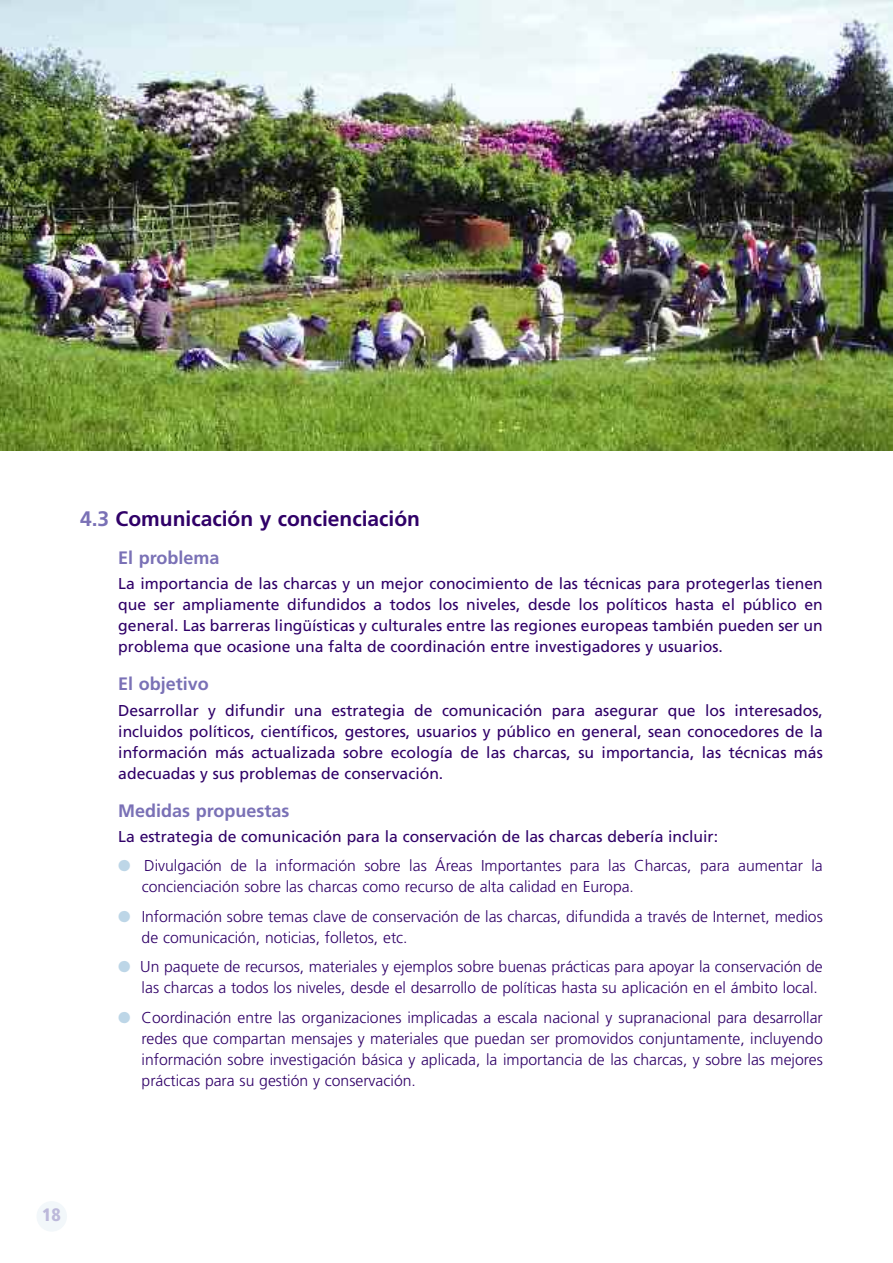
<style>
.page{position:relative;width:893px;height:1263px;background:#fff}
.page>*{position:absolute;margin:0;border:0;box-sizing:border-box;transform-origin:0 0}
.t1{font:700 21px "Frutiger";color:#300068}
.t2{font:700 18px "Frutiger";color:#7a71b6}
.t3{font:900 condensed 18px "Frutiger";color:#bcb8da}
.t4{font:300 15.75px/21px "Frutiger";color:#300068}
.t5{font:15.75px/21px "Frutiger";color:#300068;text-align:justify}
.s1{color:#7a71b6}
.s2{color:#bdd6e7}
</style>
<div class="page">
<img style="left:0;top:0;width:893px;height:451px">
<div style="left:36px;top:1201px;width:31px;height:31px;background:#f2f7fa;border-radius:50%"></div>
<h1 class="t1" style="left:80px;top:510px;width:342px"><span class="s1">4.3</span> Comunicación y concienciación</h1>
<p class="t2" style="left:118px;top:550px;width:103px">El problema</p>
<p class="t5" style="left:118px;top:574px;width:706px">La importancia de las charcas y un mejor conocimiento de las técnicas para protegerlas tienen que ser ampliamente difundidos a todos los niveles, desde los políticos hasta el público en general. Las barreras lingüísticas y culturales entre las regiones europeas también pueden ser un problema que ocasione una falta de coordinación entre investigadores y usuarios.</p>
<p class="t2" style="left:118px;top:677px;width:92px">El objetivo</p>
<p class="t5" style="left:118px;top:701px;width:706px">Desarrollar y difundir una estrategia de comunicación para asegurar que los interesados, incluidos políticos, científicos, gestores, usuarios y público en general, sean conocedores de la información más actualizada sobre ecología de las charcas, su importancia, las técnicas más adecuadas y sus problemas de conservación.</p>
<p class="t2" style="left:118px;top:803px;width:173px">Medidas propuestas</p>
<p class="t5" style="left:118px;top:827px;width:601px">La estrategia de comunicación para la conservación de las charcas debería incluir:</p>
<p class="t4" style="left:142px;top:857px;width:683px;text-indent:-23px"><span class="s2">●</span> Divulgación de la información sobre las Áreas Importantes para las Charcas, para aumentar la concienciación sobre las charcas como recurso de alta calidad en Europa.</p>
<p class="t4" style="left:142px;top:907px;width:683px;text-indent:-23px"><span class="s2">●</span> Información sobre temas clave de conservación de las charcas, difundida a través de Internet, medios de comunicación, noticias, folletos, etc.</p>
<p class="t4" style="left:142px;top:958px;width:683px;text-indent:-23px"><span class="s2">●</span> Un paquete de recursos, materiales y ejemplos sobre buenas prácticas para apoyar la conservación de las charcas a todos los niveles, desde el desarrollo de políticas hasta su aplicación en el ámbito local.</p>
<p class="t4" style="left:142px;top:1008px;width:683px;text-align:justify;text-indent:-23px"><span class="s2">●</span> Coordinación entre las organizaciones implicadas a escala nacional y supranacional para desarrollar redes que compartan mensajes y materiales que puedan ser promovidos conjuntamente, incluyendo información sobre investigación básica y aplicada, la importancia de las charcas, y sobre las mejores prácticas para su gestión y conservación.</p>
<p class="t3" style="left:42px;top:1208px;width:20px">18</p>
</div>
